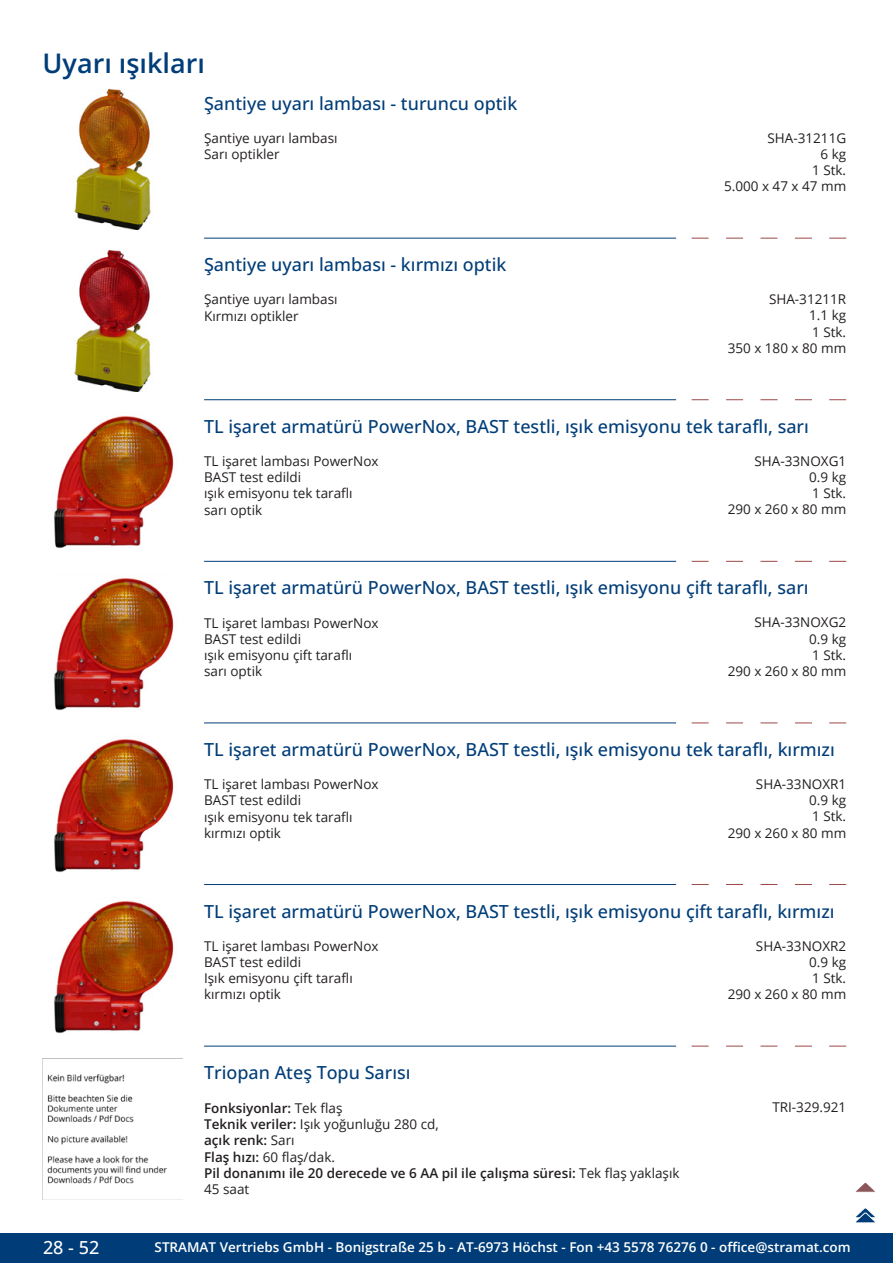
<style>
.page{position:relative;width:893px;height:1263px;background:#fff}
.page>*{position:absolute;margin:0;border:0;box-sizing:border-box;transform-origin:0 0}
.GruppeName{font:600 27px "Open Sans";color:#003d78}
.ArtikelName{font:500 18px "Open Sans";color:#003d78}
.t1{font:500 18px "Open Sans";color:#fff}
.Beschreibung{font:13.5px/16.2px "Open Sans";color:#231f20}
.ArtikelNummer{font:13.5px "Open Sans";color:#231f20}
.Beschreibung-2{font:600 13.5px/16.2px "Open Sans";color:#231f20}
.t2{font:600 13.5px "Open Sans";color:#fff}
.s1{font-weight:400}
</style>
<div class="page">
<div style="left:0;top:1233px;width:893px;height:30px;background:#003d78"></div>
<img style="left:74px;top:89px;width:77px;height:141px">
<img style="left:74px;top:251px;width:77px;height:140px">
<svg style="left:692px;top:238px;width:17px;height:1px"></svg>
<svg style="left:726px;top:238px;width:17px;height:1px"></svg>
<svg style="left:760px;top:238px;width:17px;height:1px"></svg>
<svg style="left:795px;top:238px;width:17px;height:1px"></svg>
<svg style="left:829px;top:238px;width:17px;height:1px"></svg>
<hr style="left:204px;top:238px;width:472px;height:1px;background:#003d78">
<img style="left:54px;top:415px;width:120px;height:134px">
<svg style="left:692px;top:399px;width:17px;height:1px"></svg>
<svg style="left:726px;top:399px;width:17px;height:1px"></svg>
<svg style="left:760px;top:399px;width:17px;height:1px"></svg>
<svg style="left:795px;top:399px;width:17px;height:1px"></svg>
<svg style="left:829px;top:399px;width:17px;height:1px"></svg>
<hr style="left:204px;top:399px;width:472px;height:1px;background:#003d78">
<img style="left:54px;top:577px;width:120px;height:134px">
<svg style="left:692px;top:561px;width:17px;height:1px"></svg>
<svg style="left:726px;top:561px;width:17px;height:1px"></svg>
<svg style="left:760px;top:561px;width:17px;height:1px"></svg>
<svg style="left:795px;top:561px;width:17px;height:1px"></svg>
<svg style="left:829px;top:561px;width:17px;height:1px"></svg>
<hr style="left:204px;top:561px;width:472px;height:1px;background:#003d78">
<img style="left:54px;top:739px;width:120px;height:134px">
<svg style="left:692px;top:723px;width:17px;height:1px"></svg>
<svg style="left:726px;top:723px;width:17px;height:1px"></svg>
<svg style="left:760px;top:723px;width:17px;height:1px"></svg>
<svg style="left:795px;top:723px;width:17px;height:1px"></svg>
<svg style="left:829px;top:723px;width:17px;height:1px"></svg>
<hr style="left:204px;top:723px;width:472px;height:1px;background:#003d78">
<img style="left:54px;top:900px;width:120px;height:134px">
<svg style="left:692px;top:884px;width:17px;height:1px"></svg>
<svg style="left:726px;top:884px;width:17px;height:1px"></svg>
<svg style="left:760px;top:884px;width:17px;height:1px"></svg>
<svg style="left:795px;top:884px;width:17px;height:1px"></svg>
<svg style="left:829px;top:884px;width:17px;height:1px"></svg>
<hr style="left:204px;top:884px;width:472px;height:1px;background:#003d78">
<img style="left:47px;top:1074px;width:120px;height:110px">
<svg style="left:692px;top:1046px;width:17px;height:1px"></svg>
<svg style="left:726px;top:1046px;width:17px;height:1px"></svg>
<svg style="left:760px;top:1046px;width:17px;height:1px"></svg>
<svg style="left:795px;top:1046px;width:17px;height:1px"></svg>
<svg style="left:829px;top:1046px;width:17px;height:1px"></svg>
<hr style="left:204px;top:1046px;width:472px;height:1px;background:#003d78">
<svg style="left:856px;top:1183px;width:19px;height:9px"></svg>
<svg style="left:855px;top:1208px;width:21px;height:15px"></svg>
<p class="GruppeName" style="left:43px;top:44px;width:164px">Uyarı ışıkları</p>
<p class="ArtikelName" style="left:204px;top:91px;width:315px">Şantiye uyarı lambası - turuncu optik</p>
<p class="Beschreibung" style="left:204px;top:129px;width:135px">Şantiye uyarı lambası<br>Sarı optikler</p>
<p class="ArtikelNummer" style="left:767px;top:128px;width:80px">SHA-31211G</p>
<p class="ArtikelNummer" style="left:820px;top:145px;width:27px">6 kg</p>
<p class="ArtikelNummer" style="left:812px;top:161px;width:36px">1 Stk.</p>
<p class="ArtikelNummer" style="left:724px;top:177px;width:124px">5.000 x 47 x 47 mm</p>
<p class="ArtikelName" style="left:204px;top:252px;width:304px">Şantiye uyarı lambası - kırmızı optik</p>
<p class="Beschreibung" style="left:204px;top:291px;width:135px">Şantiye uyarı lambası<br>Kırmızı optikler</p>
<p class="ArtikelNummer" style="left:769px;top:290px;width:79px">SHA-31211R</p>
<p class="ArtikelNummer" style="left:809px;top:306px;width:39px">1.1 kg</p>
<p class="ArtikelNummer" style="left:812px;top:322px;width:36px">1 Stk.</p>
<p class="ArtikelNummer" style="left:728px;top:339px;width:120px">350 x 180 x 80 mm</p>
<p class="ArtikelName" style="left:204px;top:414px;width:606px">TL işaret armatürü PowerNox, BAST testli, ışık emisyonu tek taraflı, sarı</p>
<p class="Beschreibung" style="left:204px;top:453px;width:176px">TL işaret lambası PowerNox<br>BAST test edildi<br>ışık emisyonu tek taraflı sarı optik</p>
<p class="ArtikelNummer" style="left:754px;top:452px;width:93px">SHA-33NOXG1</p>
<p class="ArtikelNummer" style="left:809px;top:468px;width:39px">0.9 kg</p>
<p class="ArtikelNummer" style="left:812px;top:484px;width:36px">1 Stk.</p>
<p class="ArtikelNummer" style="left:728px;top:500px;width:120px">290 x 260 x 80 mm</p>
<p class="ArtikelName" style="left:204px;top:575px;width:606px">TL işaret armatürü PowerNox, BAST testli, ışık emisyonu çift taraflı, sarı</p>
<p class="Beschreibung" style="left:204px;top:614px;width:176px">TL işaret lambası PowerNox<br>BAST test edildi<br>ışık emisyonu çift taraflı<br>sarı optik</p>
<p class="ArtikelNummer" style="left:754px;top:613px;width:93px">SHA-33NOXG2</p>
<p class="ArtikelNummer" style="left:809px;top:629px;width:39px">0.9 kg</p>
<p class="ArtikelNummer" style="left:812px;top:646px;width:36px">1 Stk.</p>
<p class="ArtikelNummer" style="left:728px;top:662px;width:120px">290 x 260 x 80 mm</p>
<p class="ArtikelName" style="left:204px;top:737px;width:632px">TL işaret armatürü PowerNox, BAST testli, ışık emisyonu tek taraflı, kırmızı</p>
<p class="Beschreibung" style="left:204px;top:776px;width:176px">TL işaret lambası PowerNox<br>BAST test edildi<br>ışık emisyonu tek taraflı kırmızı optik</p>
<p class="ArtikelNummer" style="left:756px;top:775px;width:92px">SHA-33NOXR1</p>
<p class="ArtikelNummer" style="left:809px;top:791px;width:39px">0.9 kg</p>
<p class="ArtikelNummer" style="left:812px;top:807px;width:36px">1 Stk.</p>
<p class="ArtikelNummer" style="left:728px;top:823px;width:120px">290 x 260 x 80 mm</p>
<p class="ArtikelName" style="left:204px;top:899px;width:632px">TL işaret armatürü PowerNox, BAST testli, ışık emisyonu çift taraflı, kırmızı</p>
<p class="Beschreibung" style="left:204px;top:937px;width:176px">TL işaret lambası PowerNox<br>BAST test edildi<br>Işık emisyonu çift taraflı kırmızı optik</p>
<p class="ArtikelNummer" style="left:756px;top:936px;width:92px">SHA-33NOXR2</p>
<p class="ArtikelNummer" style="left:809px;top:953px;width:39px">0.9 kg</p>
<p class="ArtikelNummer" style="left:812px;top:969px;width:36px">1 Stk.</p>
<p class="ArtikelNummer" style="left:728px;top:985px;width:120px">290 x 260 x 80 mm</p>
<p class="ArtikelName" style="left:204px;top:1060px;width:208px">Triopan Ateş Topu Sarısı</p>
<p class="Beschreibung-2" style="left:204px;top:1100px;width:477px">Fonksiyonlar: <span class="s1">Tek flaş<br></span>Teknik veriler: <span class="s1">Işık yoğunluğu 280 cd,<br></span>açık renk: <span class="s1">Sarı<br></span>Flaş hızı: <span class="s1">60 flaş/dak.<br></span>Pil donanımı ile 20 derecede ve 6 AA pil ile çalışma süresi: <span class="s1">Tek flaş yaklaşık<br>45 saat</span></p>
<p class="ArtikelNummer" style="left:772px;top:1098px;width:75px">TRI-329.921</p>
<p class="t1" style="left:43px;top:1234px;width:58px">28 - 52</p>
<p class="t2" style="left:155px;top:1238px;width:698px">STRAMAT Vertriebs GmbH - Bonigstraße 25 b - AT-6973 Höchst - Fon +43 5578 76276 0 - office@stramat.com</p>
</div>
